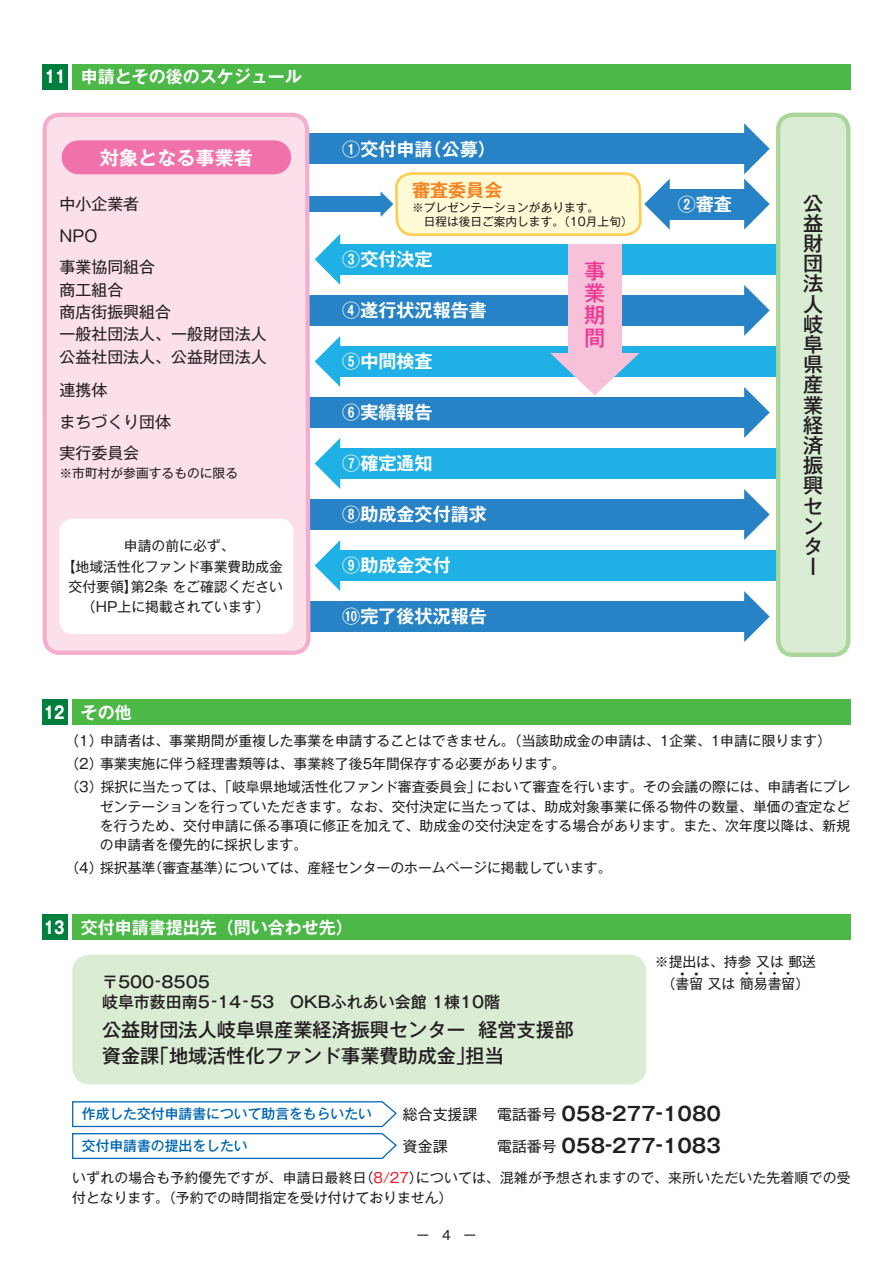
<style>
.page{position:relative;width:893px;height:1263px;background:#fff}
.page>*{position:absolute;margin:0;border:0;box-sizing:border-box;transform-origin:0 0}
.t1{font:500 21.3px/22.4px "Gothic MB101 Pro";color:#ed3896;text-align:justify}
.t2{font:500 20.25px/20.2px "Gothic MB101 Pro";color:#231f20}
.t3{font:500 19.2px "Gothic MB101 Pro";color:#231f20}
.t4{font:700 19.2px "Gothic MB101 Pro De";color:#231f20}
.t5{font:700 19.2px "Gothic MB101 Pro De";color:#fff}
.t6{font:700 18px "Gothic MB101 Pro De";color:#fff}
.t7{font:700 18px "Gothic MB101 Pro De";color:#f58220}
.t8{font:700 16.95px "Gothic MB101 Pro De";color:#fff}
.t9{font:700 16.95px "Gothic MB101 Pro";color:#fff;scale:.8 1}
.t10{font:15.9px/32px "Gothic MB101 Pro";color:#231f20}
.t11{font:500 15.9px/20.2px "Gothic MB101 Pro";color:#231f20}
.t12{font:14.85px "Gothic MB101 Pro";color:#231f20}
.t13{font:13.8px/19.2px "Gothic MB101 Pro";color:#231f20}
.t14{font:500 13.8px "Gothic MB101 Pro";color:#0166b3}
.t15{font:13.8px "Gothic MB101 Pro";color:#ee1d23}
.t16{font:12.75px "Gothic MB101 Pro";color:#231f20}
.t17{font:11.7px "Gothic MB101 Pro";color:#231f20}
.t18{font:10.65px "Gothic MB101 Pro";color:#231f20}
.t19{font:9.6px "Gothic MB101 Pro";color:#231f20}
.s1{color:#231f20}
</style>
<div class="page">
<div style="left:72px;top:955px;width:574px;height:129px;background:#daecd4;border-radius:17px"></div>
<div style="left:43px;top:699px;width:25px;height:26px;background:#007e3d"></div>
<div style="left:43px;top:914px;width:25px;height:26px;background:#007e3d"></div>
<div style="left:72px;top:64px;width:778px;height:25px;background:#4cb848"></div>
<div style="left:72px;top:699px;width:778px;height:26px;background:#4cb848"></div>
<div style="left:72px;top:914px;width:778px;height:26px;background:#4cb848"></div>
<svg style="left:72px;top:1101px;width:325px;height:58px"></svg>
<div style="left:306px;top:134px;width:447px;height:30px;background:#2783c5"></div>
<div style="left:665px;top:189px;width:81px;height:30px;background:#2783c5"></div>
<svg style="left:744px;top:123px;width:26px;height:107px"></svg>
<div style="left:306px;top:196px;width:78px;height:16px;background:#2783c5"></div>
<div style="left:334px;top:244px;width:446px;height:31px;background:#1fb0e6"></div>
<svg style="left:315px;top:234px;width:25px;height:51px"></svg>
<div style="left:306px;top:295px;width:447px;height:31px;background:#2783c5"></div>
<svg style="left:744px;top:285px;width:26px;height:51px"></svg>
<div style="left:334px;top:346px;width:446px;height:31px;background:#1fb0e6"></div>
<svg style="left:315px;top:336px;width:25px;height:51px"></svg>
<div style="left:306px;top:397px;width:447px;height:31px;background:#2783c5"></div>
<svg style="left:744px;top:387px;width:26px;height:51px"></svg>
<div style="left:334px;top:448px;width:446px;height:31px;background:#1fb0e6"></div>
<svg style="left:315px;top:438px;width:25px;height:51px"></svg>
<div style="left:306px;top:499px;width:447px;height:31px;background:#2783c5"></div>
<svg style="left:744px;top:489px;width:26px;height:51px"></svg>
<div style="left:334px;top:550px;width:446px;height:31px;background:#1fb0e6"></div>
<svg style="left:315px;top:540px;width:25px;height:51px"></svg>
<div style="left:306px;top:601px;width:447px;height:31px;background:#2783c5"></div>
<svg style="left:744px;top:591px;width:26px;height:51px"></svg>
<svg style="left:42px;top:64px;width:271px;height:591px"></svg>
<div style="left:79px;top:140px;width:195px;height:34px;background:#f171ab"></div>
<div style="left:778px;top:115px;width:70px;height:540px;background:#daecd4;border-radius:15px"></div>
<div style="left:776px;top:113px;width:74px;height:544px;border:4px solid #aad59b;border-radius:15px"></div>
<svg style="left:394px;top:89px;width:249px;height:307px"></svg>
<svg style="left:381px;top:173px;width:289px;height:62px"></svg>
<div style="left:60px;top:519px;width:233px;height:115px;background:#fff;border-radius:13px"></div>
<p class="t9" style="left:45px;top:62px;width:27px">11</p>
<p class="t8" style="left:81px;top:62px;width:223px">申請とその後のスケジュール</p>
<h3 class="t5" style="left:100px;top:141px;width:155px">対象となる事業者</h3>
<p class="t10" style="left:60px;top:185px;width:97px">中小企業者<br>NPO<br>事業協同組合</p>
<p class="t10" style="left:60px;top:276px;width:209px;line-height:22.4px">商工組合<br>商店街振興組合<br>一般社団法人、一般財団法人公益社団法人、公益財団法人</p>
<p class="t10" style="left:60px;top:371px;width:113px">連携体<br>まちづくり団体実行委員会</p>
<p class="t16" style="left:60px;top:462px;width:180px">※市町村が参画するものに限る</p>
<p class="t13" style="left:124px;top:535px;width:112px">申請の前に必ず、</p>
<p class="t13" style="left:62px;top:555px;width:223px">【地域活性化ファンド事業費助成金</p>
<p class="t13" style="left:69px;top:575px;width:216px">交付要領第】 2条をご確認ください</p>
<p class="t13" style="left:82px;top:595px;width:189px">（HP上に掲載されています(</p>
<p class="t9" style="left:44px;top:698px;width:27px">12</p>
<p class="t8" style="left:81px;top:698px;width:53px">その他</p>
<h3 class="t6" style="left:424px;top:134px;width:74px">（公募(</h3>
<h3 class="t6" style="left:342px;top:134px;width:92px">①交付申請</h3>
<h3 class="t7" style="left:412px;top:175px;width:92px">審査委員会</h3>
<p class="t17" style="left:412px;top:198px;width:189px">※プレゼンテーションがあります。</p>
<h2 class="t2" style="left:803px;top:190px;width:21px">公益財団法人岐阜県産業経済振興センター</h2>
<h3 class="t6" style="left:678px;top:189px;width:56px">②審査</h3>
<p class="t17" style="left:412px;top:212px;width:222px">　日程は後日ご案内します。（10月上旬）</p>
<h3 class="t6" style="left:342px;top:244px;width:92px">③交付決定</h3>
<h3 class="t6" style="left:342px;top:295px;width:146px">④遂行状況報告書</h3>
<h3 class="t6" style="left:342px;top:346px;width:92px">⑤中間検査</h3>
<h3 class="t6" style="left:342px;top:398px;width:92px">⑥実績報告</h3>
<h3 class="t6" style="left:342px;top:449px;width:92px">⑦確定通知</h3>
<h3 class="t6" style="left:342px;top:500px;width:146px">⑧助成金交付請求</h3>
<h3 class="t6" style="left:342px;top:551px;width:110px">⑨助成金交付</h3>
<h3 class="t6" style="left:342px;top:602px;width:146px">⑩完了後状況報告</h3>
<h1 class="t1" style="left:584px;top:257px;width:22px">事業期間</h1>
<p class="t13" style="left:100px;top:727px;width:467px;line-height:23.4px;text-indent:-35px">（1）<br>事業実施に伴う経理書類等は、事業終了後5年間保存する必要があります。</p>
<p class="t13" style="left:100px;top:729px;width:732px">申請者は、事業期間が重複した事業を申請することはできません。（当該助成金の申請は、1企業、1申請に限ります(</p>
<p class="t13" style="left:65px;top:752px;width:39px">（2）</p>
<p class="t13" style="left:477px;top:776px;width:375px">において審査を行います。その会議の際には、申請者にプレ</p>
<p class="t13" style="left:100px;top:776px;width:752px;text-indent:-35px">（3）採択に当たっては、「岐阜県地域活性化ファンド審査委員会」<br>ゼンテーションを行っていただきます。なお、交付決定に当たっては、助成対象事業に係る物件の数量、単価の査定などを行うため、交付申請に係る事項に修正を加えて、助成金の交付決定をする場合があります。また、次年度以降は、新規の申請者を優先的に採択します。</p>
<p class="t13" style="left:225px;top:856px;width:388px">については、産経センターのホームページに掲載しています。</p>
<p class="t13" style="left:65px;top:856px;width:39px">（4）</p>
<p class="t13" style="left:149px;top:856px;width:84px">（審査基準）</p>
<p class="t13" style="left:100px;top:856px;width:57px">採択基準</p>
<p class="t9" style="left:44px;top:913px;width:27px">13</p>
<p class="t8" style="left:81px;top:913px;width:274px">交付申請書提出先（問い合わせ先(</p>
<p class="t11" style="left:102px;top:970px;width:400px">〒500-8505<br>岐阜市薮田南5-14-53　OKBふれあい会館 1棟10階</p>
<h3 class="t3" style="left:478px;top:1014px;width:97px">経営支援部</h3>
<h3 class="t3" style="left:102px;top:1014px;width:365px">公益財団法人岐阜県産業経済振興センター</h3>
<h3 class="t3" style="left:102px;top:1040px;width:59px">資金課</h3>
<h3 class="t3" style="left:150px;top:1040px;width:327px">「地域活性化ファンド事業費助成金」</h3>
<h3 class="t3" style="left:466px;top:1040px;width:40px">担当</h3>
<p class="t13" style="left:655px;top:948px;width:163px;line-height:22.4px">※提出は、持参又は郵送　（書留又は簡易書留(</p>
<p class="t18" style="left:677px;top:965px;width:26px">・・</p>
<p class="t19" style="left:742px;top:965px;width:53px">・・・・</p>
<p class="t14" style="left:82px;top:1103px;width:292px">作成した交付申請書について助言をもらいたい</p>
<p class="t14" style="left:82px;top:1134px;width:167px">交付申請書の提出をしたい</p>
<h3 class="t4" style="left:562px;top:1098px;width:161px">058-277-1080</h3>
<p class="t12" style="left:403px;top:1102px;width:155px">総合支援課　電話番号</p>
<p class="t12" style="left:403px;top:1134px;width:76px">資金課　　</p>
<h3 class="t4" style="left:562px;top:1130px;width:161px">058-277-1083</h3>
<p class="t12" style="left:497px;top:1134px;width:61px">電話番号</p>
<p class="t13" style="left:72px;top:1165px;width:382px;line-height:20.2px">いずれの場合も予約優先ですが、申請日最終日<br>付となります。（予約での時間指定を受け付けておりません(</p>
<p class="t13" style="left:416px;top:1166px;width:436px">については、混雑が予想されますので、来所いただいた先着順での受</p>
<p class="t15" style="left:360px;top:1166px;width:64px"><span class="s1">（</span>8/27<span class="s1">）</span></p>
<p class="t16" style="left:417px;top:1225px;width:61px">ー　4　ー</p>
</div>
